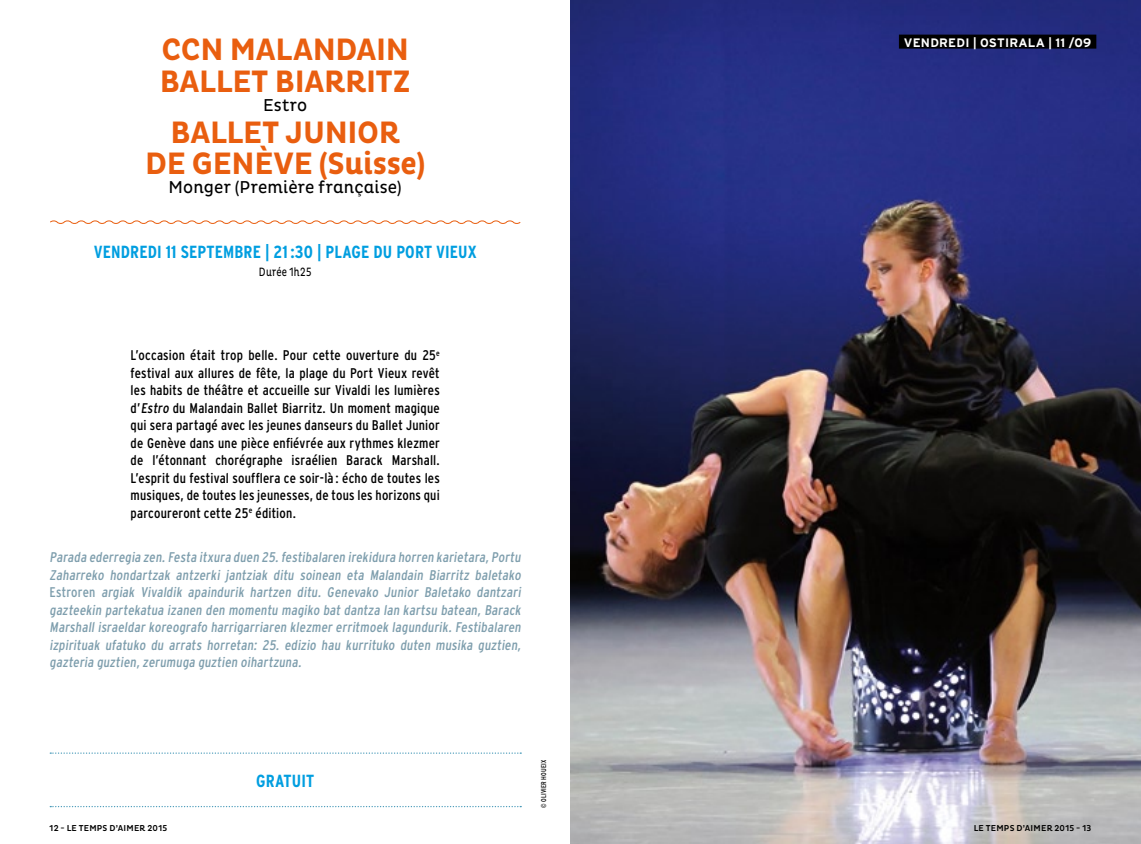
<style>
.page{position:relative;width:1141px;height:844px;background:#fff}
.page>*{position:absolute;margin:0;border:0;box-sizing:border-box;transform-origin:0 0}
.t1{font:700 31.5px/31.5px "Pluto Cond";letter-spacing:-.01em;color:#e95e0f}
.t2{font:700 condensed 17.5px "Interstate";letter-spacing:.005em;color:#009ee0}
.t3{font:17.5px "Pluto Cond";letter-spacing:.01em;color:#000}
.t4{font:condensed 14px/17.5px "Interstate";color:#7e9ead;text-align:justify}
.t5{font:condensed 14px/17.5px "Interstate";letter-spacing:.015em;color:#000;text-align:justify}
.t6{font:700 12.25px "Interstate";letter-spacing:.015em;color:#fff}
.t7{font:12.25px "Pluto Cond";letter-spacing:.03em;color:#000;scale:.8 1}
.t8{font:500 8.75px "Pluto Cond";letter-spacing:.025em;color:#000}
.t9{font:condensed 7px "Interstate";color:#000}
</style>
<div class="page">
<img style="left:570px;top:0;width:571px;height:843px">
<div style="left:899px;top:35px;width:197px;height:14px;background:#000"></div>
<svg style="left:50px;top:220px;width:471px;height:4px"></svg>
<svg style="left:50px;top:752px;width:471px;height:1px"></svg>
<svg style="left:50px;top:806px;width:471px;height:1px"></svg>
<h1 class="t1" style="left:160px;top:35px;width:252px">CCN MALAN DAIN<br>BALLET BIARRITZ</h1>
<p class="t3" style="left:263px;top:95px;width:46px">Estro</p>
<h1 class="t1" style="left:145px;top:117px;width:282px;text-align:center">BALLET JUN IOR<br>DE GEN ÈVE (SUISSE)</h1>
<p class="t3" style="left:169px;top:177px;width:235px">Monger (Première française)</p>
<p class="t2" style="left:94px;top:242px;width:384px">VENDREDI 11 SEPTEMBRE | 21:30 | PLAGE DU PORT VIEUX</p>
<p class="t7" style="left:259px;top:264px;width:67px">Durée 1h25</p>
<p class="t5" style="left:131px;top:346px;width:311px">L’occasion était trop belle. Pour cette ouverture du 25<sup>e </sup>festival aux allures de fête, la plage du Port Vieux revêt les habits de théâtre et accueille sur Vivaldi les lumières d’Estro du Malandain Ballet Biarritz. Un moment magique qui sera partagé avec les jeunes danseurs du Ballet Junior de Genève dans une pièce enfiévrée aux rythmes klezmer de l’étonnant chorégraphe israélien Barack Marshall.<br>L’esprit du festival soufflera ce soir-là: écho de toutes les musiques, de toutes les jeunesses, de tous les horizons qui parcoureront cette 25<sup>e</sup> édition.</p>
<p class="t4" style="left:50px;top:548px;width:475px">Parada ederregia zen.Festa itxura duen 25.festibalaren irekidura horren karietara,Portu Zaharreko hondartzak antzerki jantziak ditu soinean eta Malandain Biarritz baletako E s tro ren argiak Vivaldik apaindurik hartzen ditu. Genevako Junior Baletako dantzari gazteekin partekatua izanen den momentu magiko bat dantza lan kartsu batean, Barack Marshall israeldar koreografo harrigarriaren klezmer erritmoek lagundurik. Festibalaren izpirituak ufatuko du arrats horretan: 25. edizio hau kurrituko duten musika guztien, gazteria guztien, zerumuga guztien oihartzuna.</p>
<p class="t2" style="left:256px;top:771px;width:59px">GRATUIT</p>
<p class="t9" style="left:540px;top:808px;width:49px;rotate:-90deg">© olivier Houeix</p>
<p class="t6" style="left:904px;top:35px;width:189px">VENDREDI | OSTIRALA | 11 /09</p>
<p class="t8" style="left:50px;top:822px;width:119px">12 - LE TEMPS D’AIMER 2015</p>
<p class="t8" style="left:974px;top:822px;width:119px">LE TEMPS D’AIMER 2015 - 13</p>
</div>
